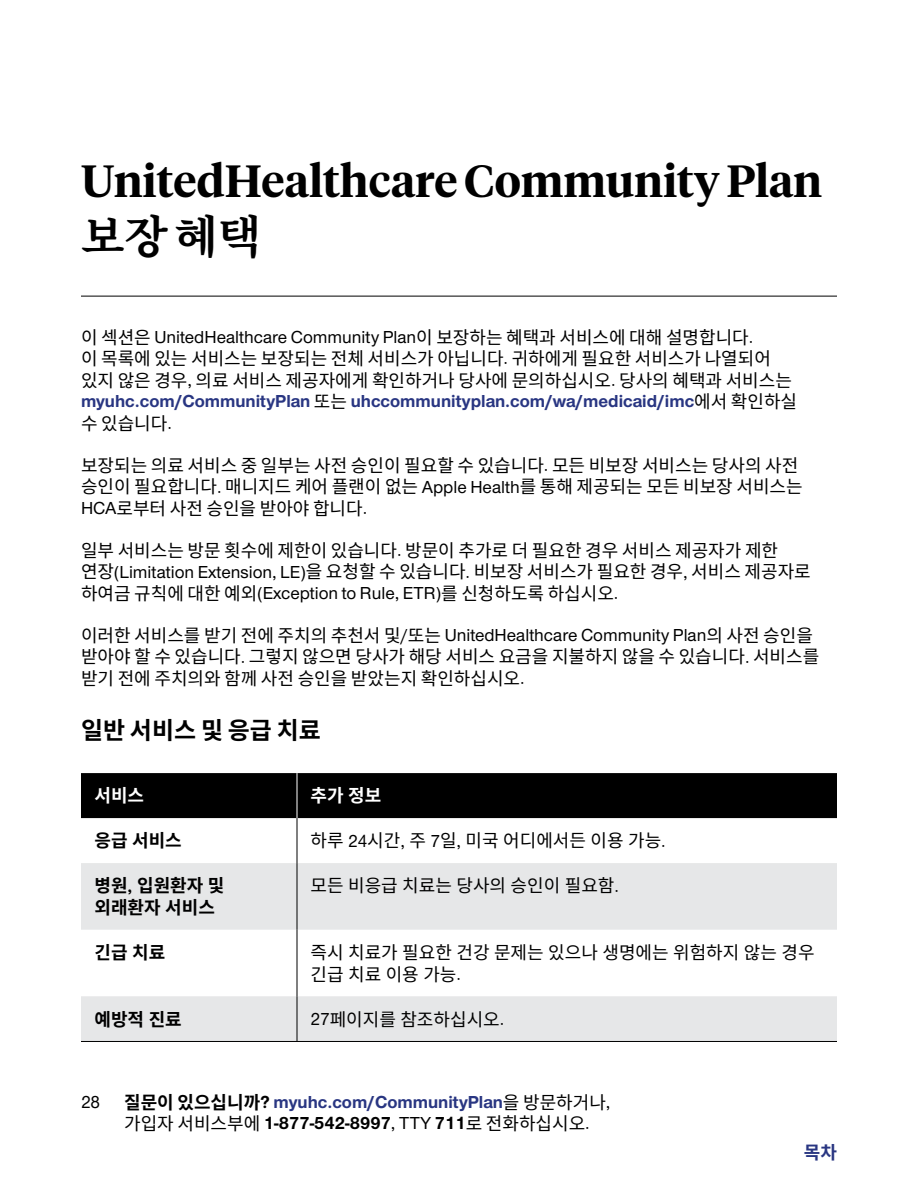
<style>
.page{position:relative;width:918px;height:1188px;background:#fff}
.page>*{position:absolute;margin:0;border:0;box-sizing:border-box;transform-origin:0 0}
.Head_1___30pt{font:600 45px/55.3px "UHC Serif Headline";color:#000}
.Head_3___16pt{font:700 24px "Noto Sans CJ Kkr";color:#000}
.Body{font:18px/21.6px "Noto Sans CJ Kkr";color:#000}
.Body_AFTER_bullet{font:18px/21.6px "Noto Sans CJ Kkr";color:#000}
.Table___body{font:18px/21.6px "Noto Sans CJ Kkr";color:#000}
.t1{font:700 18px/21.6px "UHC Sans";color:#293682}
.Table___bold{font:700 18px/21.6px "Noto Sans CJ Kkr";color:#000}
.Table___headers_-_RE{font:700 18px "Noto Sans CJ Kkr";color:#fff}
.t2{font:500 18px "UHC Sans";color:#000}
.t3{font:700 18px "Noto Sans CJ Kkr";color:#293682}
.s1{font-family:"Noto Serif CJ Kkr";font-weight:700}
.s2{font-family:"UHC Sans";font-weight:500}
.s3{font-family:"UHC Sans";font-weight:700;color:#293682}
.s4{font-family:"UHC Sans"}
.s5{font-family:"Noto Sans CJ Kkr";color:#000}
.s6{color:#000}
.s7{font-family:"Noto Sans CJ Kkr";font-weight:400;color:#000}
.s8{font-weight:500;color:#000}
</style>
<div class="page">
<hr style="left:81px;top:296px;width:756px;height:1px;background:#000">
<div style="left:81px;top:773px;width:756px;height:45px;background:#000"></div>
<svg style="left:81px;top:863px;width:756px;height:178px;fill:#e6e7e8"></svg>
<hr style="left:297px;top:818px;width:1px;height:45px;background:#000">
<hr style="left:297px;top:863px;width:1px;height:67px;background:#000">
<hr style="left:297px;top:930px;width:1px;height:66px;background:#000">
<hr style="left:297px;top:996px;width:1px;height:45px;background:#000">
<hr style="left:81px;top:1041px;width:216px;height:1px;background:#000">
<hr style="left:297px;top:1041px;width:540px;height:1px;background:#000">
<hr style="left:297px;top:773px;width:1px;height:45px;background:#fff">
<p class="Head_1___30pt" style="left:81px;top:151px;width:743px">UnitedHealthcare Community Plan <span class="s1">보장혜택</span></p>
<p class="Body_AFTER_bullet" style="left:81px;top:326px;width:718px">이 섹션은 <span class="s2">UnitedHealthcare Community Plan</span>이 보장하는 혜택과 서비스에 대해 설명합니다<span class="s2">.<br></span>이 목록에 있는 서비스는 보장되는 전체 서비스가 아닙니다<span class="s2">.</span> 귀하에게 필요한 서비스가 나열되어 있지 않은 경우<span class="s2">,</span> 의료 서비스 제공자에게 확인하거나 당사에 문의하십시오<span class="s2">.</span> 당사의 혜택과 서비스는 <span class="s3">myuhc.com/CommunityPlan</span> 또는 <span class="s3">uhccommunityplan.com/wa/medicaid/imc</span>에서 확인하실</p>
<p class="Body_AFTER_bullet" style="left:81px;top:413px;width:92px">수 있습니다<span class="s2">.</span></p>
<p class="Body" style="left:81px;top:455px;width:723px">보장되는 의료 서비스 중 일부는 사전 승인이 필요할 수 있습니다<span class="s2">.</span> 모든 비보장 서비스는 당사의 사전 승인이 필요합니다<span class="s2">.</span> 매니지드 케어 플랜이 없는 <span class="s2">Apple Health</span>를 통해 제공되는 모든 비보장 서비스는<br><span class="s2">HCA</span>로부터 사전 승인을 받아야 합니다<span class="s2">.</span></p>
<p class="Body" style="left:81px;top:540px;width:731px;line-height:21.1px">일부 서비스는 방문 횟수에 제한이 있습니다<span class="s2">.</span> 방문이 추가로 더 필요한 경우 서비스 제공자가 제한 연장<span class="s2">(Limitation Extension, LE)</span>을 요청할 수 있습니다<span class="s2">.</span> 비보장 서비스가 필요한 경우<span class="s2">,</span> 서비스 제공자로 하여금 규칙에 대한 예외<span class="s2">(Exception to Rule, ETR)</span>를 신청하도록 하십시오<span class="s2">.</span></p>
<p class="Body" style="left:81px;top:624px;width:740px;line-height:22px">이러한 서비스를 받기 전에 주치의 추천서 및<span class="s2">/</span>또는 <span class="s2">UnitedHealthcare Community Plan</span>의 사전 승인을 받아야 할 수 있습니다<span class="s2">.</span> 그렇지 않으면 당사가 해당 서비스 요금을 지불하지 않을 수 있습니다<span class="s2">.</span> 서비스를 받기 전에 주치의와 함께 사전 승인을 받았는지 확인하십시오<span class="s2">.</span></p>
<p class="Head_3___16pt" style="left:81px;top:717px;width:241px">일반 서비스 및 응급 치료</p>
<p class="Table___headers_-_RE" style="left:95px;top:786px;width:51px">서비스</p>
<p class="Table___headers_-_RE" style="left:311px;top:786px;width:72px">추가 정보</p>
<p class="Table___bold" style="left:95px;top:830px;width:89px">응급 서비스</p>
<p class="Table___body" style="left:311px;top:830px;width:357px">하루 <span class="s2">24</span>시간<span class="s2">,</span> 주 <span class="s2">7</span>일<span class="s2">,</span> 미국 어디에서든 이용 가능<span class="s2">.</span></p>
<p class="Table___bold" style="left:95px;top:875px;width:131px">병원<span class="s4">,</span> 입원환자 및 외래환자 서비스</p>
<p class="Table___body" style="left:311px;top:875px;width:310px">모든 비응급 치료는 당사의 승인이 필요함<span class="s2">.</span></p>
<p class="Table___bold" style="left:95px;top:942px;width:72px">긴급 치료</p>
<p class="Table___body" style="left:311px;top:942px;width:506px">즉시 치료가 필요한 건강 문제는 있으나 생명에는 위험하지 않는 경우 긴급 치료 이용 가능<span class="s2">.</span></p>
<p class="Table___bold" style="left:95px;top:1009px;width:89px">예방적 진료</p>
<p class="Table___body" style="left:311px;top:1009px;width:195px"><span class="s2">27</span>페이지를 참조하십시오<span class="s2">.</span></p>
<p class="t2" style="left:81px;top:1090px;width:21px">28</p>
<p class="t1" style="left:124px;top:1090px;width:488px"><span class="s5">질문이 있으십니까</span><span class="s6">?</span> myuhc.com/CommunityPlan<span class="s7">을 방문하거나</span><span class="s8">, </span><span class="s7">가입자 서비스부에</span> <span class="s6">1-877-542-8997</span><span class="s8">, TTY</span> <span class="s6">711</span><span class="s7">로 전화하십시오</span><span class="s8">.</span></p>
<p class="t3" style="left:804px;top:1142px;width:35px">목차</p>
</div>
